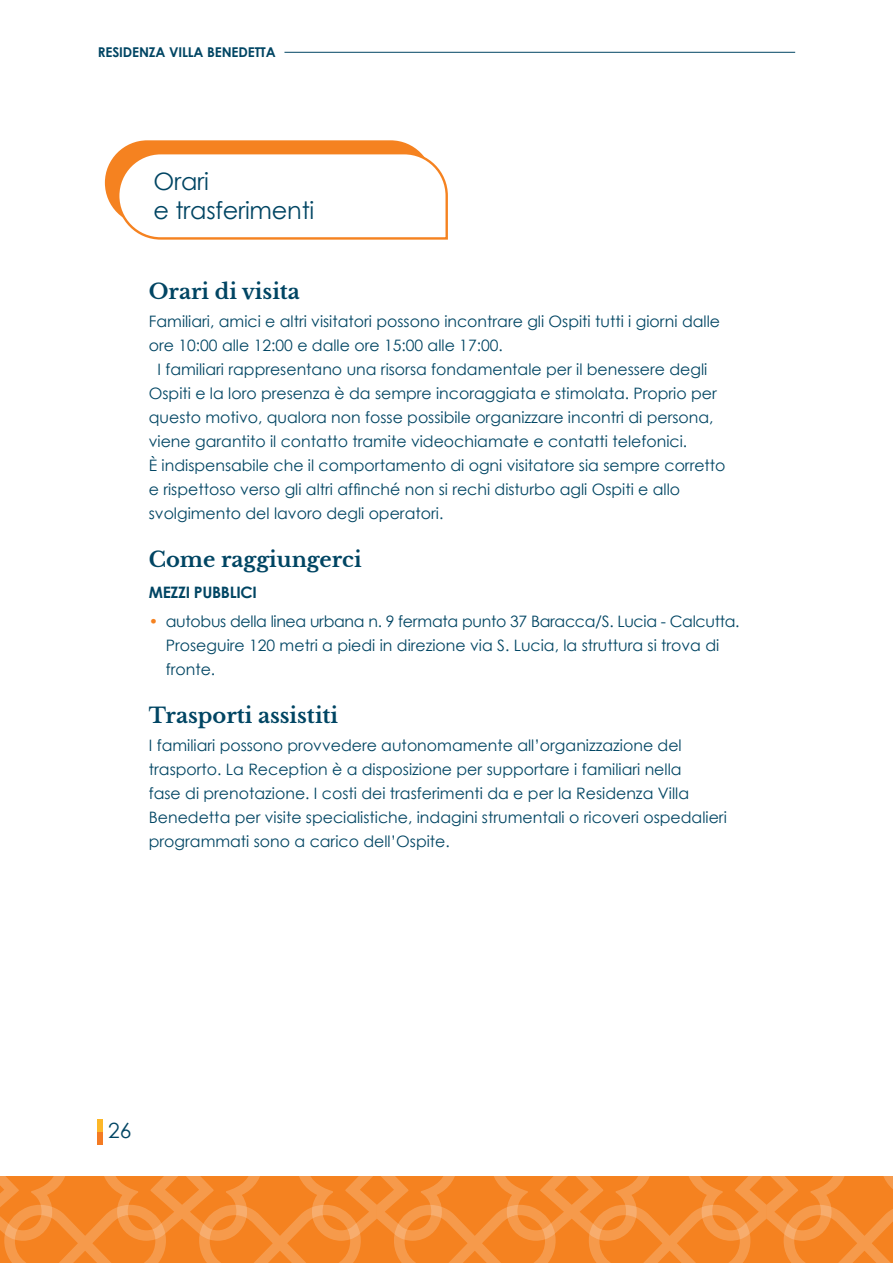
<style>
.page{position:relative;width:893px;height:1263px;background:#fff}
.page>*{position:absolute;margin:0;border:0;box-sizing:border-box;transform-origin:0 0}
.t1{font:24px/28.8px "Century Gothic";letter-spacing:-.01em;color:#004563}
.t2{font:700 21px "Libre Baskerville";color:#004563}
.t3{font:21px "Century Gothic";color:#004563}
.t4{font:15.75px/24px "Century Gothic";color:#004563}
.t5{font:700 15.75px "Century Gothic";letter-spacing:-.02em;color:#004563}
.t6{font:700 13.5px "Century Gothic";letter-spacing:-.01em;color:#004563}
.s1{color:#f58220}
</style>
<div class="page">
<svg style="left:0;top:1176px;width:893px;height:87px;background:#f58b30"></svg>
<hr style="left:284px;top:52px;width:511px;height:1px;background:#004563">
<div style="left:98px;top:1132px;width:5px;height:12px;background:#f47b23"></div>
<div style="left:98px;top:1119px;width:5px;height:13px;background:#fdb728"></div>
<svg style="left:105px;top:140px;width:343px;height:100px"></svg>
<p class="t6" style="left:98px;top:44px;width:179px">RESIDENZA VILLA BENEDETTA</p>
<h1 class="t1" style="left:154px;top:167px;width:162px">Orari<br>e trasferimenti</h1>
<h2 class="t2" style="left:149px;top:279px;width:153px">Orari di visita</h2>
<p class="t4" style="left:149px;top:309px;width:573px">Familiari, amici e altri visitatori possono incontrare gli Ospiti tutti i giorni dalle</p>
<p class="t4" style="left:149px;top:333px;width:356px">ore 10:00 alle 12:00 e dalle ore 15:00 alle 17:00.</p>
<p class="t4" style="left:158px;top:357px;width:551px">I familiari rappresentano una risorsa fondamentale per il benessere degli</p>
<p class="t4" style="left:149px;top:381px;width:569px">Ospiti e la loro presenza è da sempre incoraggiata e stimolata. Proprio per</p>
<p class="t4" style="left:149px;top:405px;width:566px">questo motivo, qualora non fosse possibile organizzare incontri di persona,</p>
<p class="t4" style="left:149px;top:429px;width:540px">viene garantito il contatto tramite videochiamate e contatti telefonici.</p>
<p class="t4" style="left:149px;top:453px;width:578px">È indispensabile che il comportamento di ogni visitatore sia sempre corretto</p>
<p class="t4" style="left:149px;top:477px;width:533px">e rispettoso verso gli altri affinché non si rechi disturbo agli Ospiti e allo</p>
<p class="t4" style="left:149px;top:501px;width:296px">svolgimento del lavoro degli operatori.</p>
<h2 class="t2" style="left:149px;top:547px;width:214px">Come raggiungerci</h2>
<p class="t5" style="left:149px;top:583px;width:110px">MEZZI PUBBLICI</p>
<p class="t4" style="left:166px;top:609px;width:575px;text-indent:-17px"><span class="s1">•</span> autobus della linea urbana n. 9 fermata punto 37 Baracca/S. Lucia - Calcutta.<br>Proseguire 120 metri a piedi in direzione via S. Lucia, la struttura si trova di fronte.</p>
<h2 class="t2" style="left:149px;top:702px;width:191px">Trasporti assistiti</h2>
<p class="t4" style="left:149px;top:733px;width:579px">I familiari possono provvedere autonomamente all’organizzazione del trasporto. La Reception è a disposizione per supportare i familiari nella<br>fase di prenotazione. I costi dei trasferimenti da e per la Residenza Villa Benedetta per visite specialistiche, indagini strumentali o ricoveri ospedalieri programmati sono a carico dell’Ospite.</p>
<h2 class="t3" style="left:108px;top:1118px;width:25px">26</h2>
</div>
